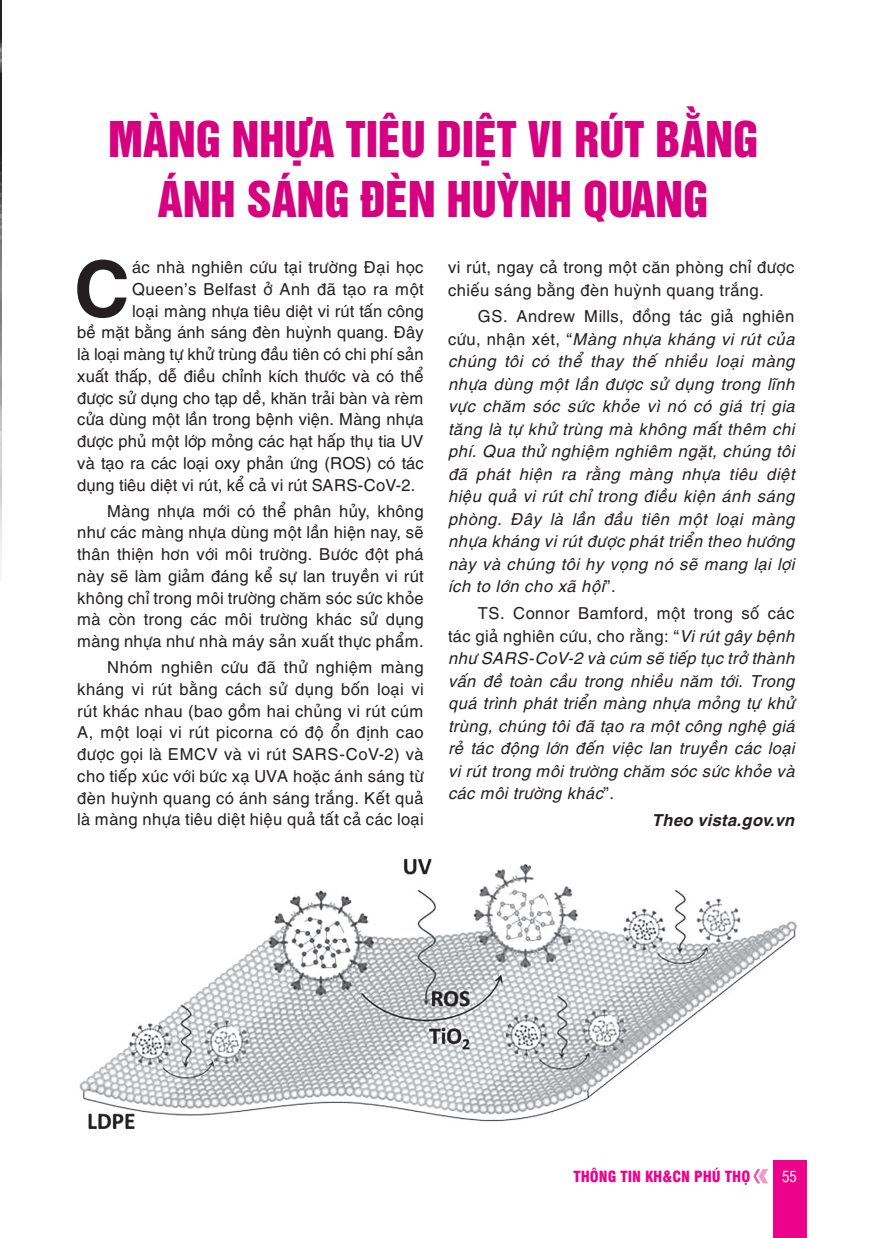
<style>
.page{position:relative;width:885px;height:1238px;background:#fff}
.page>*{position:absolute;margin:0;border:0;box-sizing:border-box;transform-origin:0 0}
.t1{font:700 77.1px "UTM Helve";color:#231f20}
.t2{font:45px/60px "UTM Helvet Ins";color:#d6017f;text-align:center}
.t3{font:16.5px/21.8px "UTM Helve";letter-spacing:-.02em;color:#231f20;text-align:justify}
.t4{font:italic 16.5px/22.5px "UTM Helve";letter-spacing:.005em;color:#231f20;text-align:justify}
.t5{font:16.5px/22.5px "UTM Helve";color:#231f20}
.t6{font:italic 700 16.5px "UTM Helve";color:#231f20}
.t7{font:900 condensed 15px "BQN Swiss 721";color:#ed028c}
.t8{font:15px "BQN Swiss Condensed";color:#fff}
.s1{font-style:normal}
</style>
<div class="page">
<div style="left:772px;top:1160px;width:34px;height:77px;background:#ed028c"></div>
<svg style="left:753px;top:1169px;width:15px;height:14px"></svg>
<img style="left:0;top:0;width:2px;height:563px">
<img style="left:79px;top:858px;width:717px;height:270px">
<h2 class="t2" style="left:108px;top:106px;width:651px">MÀNG NHỰA TIÊU DIỆT VI RÚT BẰNG<br>ÁNH SÁNG ĐÈN HUỲNH QUANG</h2>
<p class="t5" style="left:448px;top:254px;width:348px">vi rút, ngay cả trong một căn phòng chỉ được chiếu sáng bằng đèn huỳnh quang trắng.</p>
<p class="t4" style="left:448px;top:303px;width:348px;text-indent:30px"><span class="s1">GS. Andrew Mills, đồng tác giả nghiên cứu, nhận xét, “</span>Màng nhựa kháng vi rút của chúng tôi có thể thay thế nhiều loại màng nhựa dùng một lần được sử dụng trong lĩnh vực chăm sóc sức khỏe vì nó có giá trị gia tăng là tự khử trùng mà không mất thêm chi phí. Qua thử nghiệm nghiêm ngặt, chúng tôi đã phát hiện ra rằng màng nhựa tiêu diệt hiệu quả vi rút chỉ trong điều kiện ánh sáng phòng. Đây là lần đầu tiên một loại màng nhựa kháng vi rút được phát triển theo hướng này và chúng tôi hy vọng nó sẽ mang lại lợi ích to lớn cho xã hội<span class="s1">”.</span></p>
<p class="t4" style="left:448px;top:600px;width:348px;text-indent:30px"><span class="s1">TS. Connor Bamford, một trong số các tác giả nghiên cứu, cho rằng: “</span>Vi rút gây bệnh như SARS-CoV-2 và cúm sẽ tiếp tục trở thành vấn đề toàn cầu trong nhiều năm tới. Trong quá trình phát triển màng nhựa mỏng tự khử trùng, chúng tôi đã tạo ra một công nghệ giá rẻ tác động lớn đến việc lan truyền các loại vi rút trong môi trường chăm sóc sức khỏe và các môi trường khác<span class="s1">”.</span></p>
<p class="t6" style="left:651px;top:806px;width:144px">Theo vista.gov.vn</p>
<h1 class="t1" style="left:74px;top:224px;width:60px">C</h1>
<p class="t5" style="left:132px;top:254px;width:293px">ác nhà nghiên cứu tại trường Đại học</p>
<p class="t5" style="left:132px;top:276px;width:293px">Queen’s Belfast ở Anh đã tạo ra một</p>
<p class="t3" style="left:132px;top:298px;width:293px">loại màng nhựa tiêu diệt vi rút tấn công</p>
<p class="t3" style="left:77px;top:320px;width:348px">bề mặt bằng ánh sáng đèn huỳnh quang. Đây</p>
<p class="t3" style="left:77px;top:341px;width:348px">là loại màng tự khử trùng đầu tiên có chi phí sản</p>
<p class="t3" style="left:77px;top:363px;width:348px">xuất thấp, dễ điều chỉnh kích thước và có thể</p>
<p class="t3" style="left:77px;top:385px;width:348px">được sử dụng cho tạp dề, khăn trải bàn và rèm</p>
<p class="t3" style="left:77px;top:407px;width:348px">cửa dùng một lần trong bệnh viện. Màng nhựa</p>
<p class="t3" style="left:77px;top:428px;width:348px">được phủ một lớp mỏng các hạt hấp thụ tia UV</p>
<p class="t3" style="left:77px;top:450px;width:348px">và tạo ra các loại oxy phản ứng (ROS) có tác</p>
<p class="t3" style="left:77px;top:472px;width:340px">dụng tiêu diệt vi rút, kể cả vi rút SARS-CoV-2.</p>
<p class="t3" style="left:77px;top:498px;width:348px;text-indent:30px">Màng nhựa mới có thể phân hủy, không như các màng nhựa dùng một lần hiện nay, sẽ thân thiện hơn với môi trường. Bước đột phá này sẽ làm giảm đáng kể sự lan truyền vi rút không chỉ trong môi trường chăm sóc sức khỏe mà còn trong các môi trường khác sử dụng màng nhựa như nhà máy sản xuất thực phẩm.</p>
<p class="t3" style="left:77px;top:654px;width:348px;text-indent:30px">Nhóm nghiên cứu đã thử nghiệm màng kháng vi rút bằng cách sử dụng bốn loại vi rút khác nhau (bao gồm hai chủng vi rút cúm A, một loại vi rút picorna có độ ổn định cao được gọi là EMCV và vi rút SARS-CoV-2) và cho tiếp xúc với bức xạ UVA hoặc ánh sáng từ đèn huỳnh quang có ánh sáng trắng. Kết quả là màng nhựa tiêu diệt hiệu quả tất cả các loại</p>
<p class="t7" style="left:573px;top:1164px;width:178px">THÔNG TIN KH&amp;CN PHÚ THỌ</p>
<p class="t8" style="left:782px;top:1165px;width:16px">55</p>
</div>
